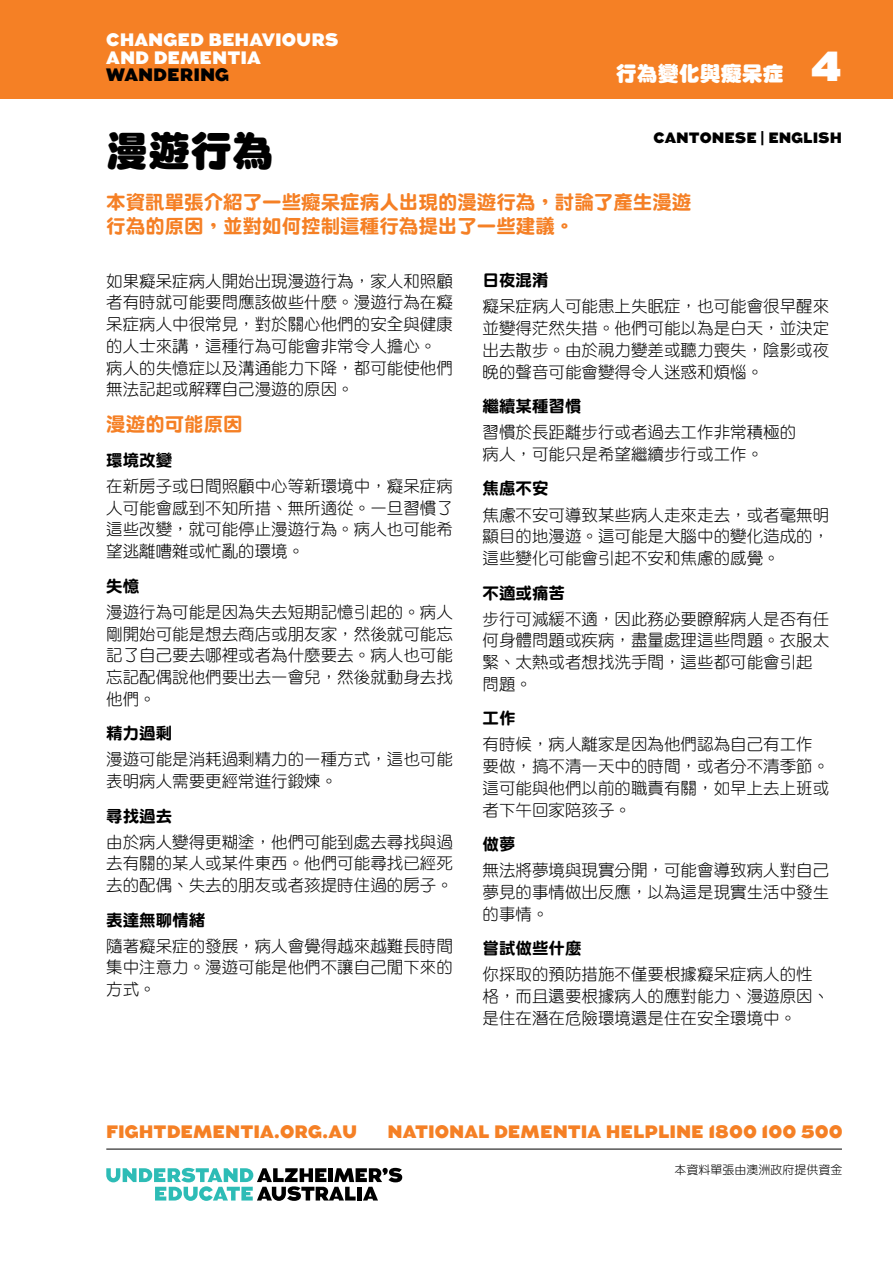
<style>
.page{position:relative;width:893px;height:1263px;background:#fff}
.page>*{position:absolute;margin:0;border:0;box-sizing:border-box;transform-origin:0 0}
.t1{font:42px "DF Yuan Std W12";color:#000}
.t2{font:900 42px "Augustus";color:#fff}
.t3{font:21px "DF Yuan Std W12";color:#fff}
.t4{font:19.5px/24px "DF Yuan Std W9";color:#f58025}
.t5{font:900 18px "Augustus";color:#f58025}
.t6{font:900 18px/17.2px "Augustus";color:#fff}
.t7{font:900 18px "Augustus";color:#000}
.t8{font:16.5px/21.8px "DF Yuan Std W3";color:#000;text-align:justify}
.t9{font:16.5px "DF Yuan Std W9";color:#000}
.t10{font:900 15px "Augustus";color:#000}
.t11{font:12px "DF Yuan Std W3";color:#000}
</style>
<div class="page">
<div style="left:0;top:0;width:893px;height:99px;background:#f58025"></div>
<hr style="left:106px;top:1149px;width:736px;height:1px;background:#000">
<svg style="left:106px;top:1168px;width:296px;height:33px"></svg>
<p class="t6" style="left:106px;top:32px;width:234px">CHANGED BEHAVIOURS<br>AND DEMENTIA</p>
<p class="t7" style="left:106px;top:64px;width:124px">WANDERING</p>
<p class="t3" style="left:616px;top:62px;width:170px">行為變化與癡呆症</p>
<h1 class="t2" style="left:811px;top:41px;width:33px">4</h1>
<p class="t10" style="left:654px;top:129px;width:190px">CANTONESE | ENGLISH</p>
<h1 class="t1" style="left:106px;top:128px;width:169px">漫遊行為</h1>
<p class="t4" style="left:106px;top:190px;width:586px">本資訊單張介紹了一些癡呆症病人出現的漫遊行為，討論了產生漫遊行為的原因，並對如何控制這種行為提出了一些建議。</p>
<p class="t8" style="left:106px;top:269px;width:348px;text-align:left">如果癡呆症病人開始出現漫遊行為，家人和照顧者有時就可能要問應該做些什麼。漫遊行為在癡呆症病人中很常見，對於關心他們的安全與健康的人士來講，這種行為可能會非常令人擔心。病人的失憶症以及溝通能力下降，都可能使他們無法記起或解釋自己漫遊的原因。</p>
<p class="t4" style="left:106px;top:412px;width:138px">漫遊的可能原因</p>
<p class="t9" style="left:106px;top:451px;width:67px">環境改變</p>
<p class="t8" style="left:106px;top:475px;width:348px">在新房子或日間照顧中心等新環境中，癡呆症病人可能會感到不知所措、無所適從。一旦習慣了這些改變，就可能停止漫遊行為。病人也可能希望逃離嘈雜或忙亂的環境。</p>
<p class="t9" style="left:106px;top:577px;width:34px">失憶</p>
<p class="t8" style="left:106px;top:601px;width:348px">漫遊行為可能是因為失去短期記憶引起的。病人剛開始可能是想去商店或朋友家，然後就可能忘記了自己要去哪裡或者為什麼要去。病人也可能忘記配偶說他們要出去一會兒，然後就動身去找他們。</p>
<p class="t9" style="left:106px;top:724px;width:67px">精力過剩</p>
<p class="t8" style="left:106px;top:748px;width:348px">漫遊可能是消耗過剩精力的一種方式，這也可能表明病人需要更經常進行鍛煉。</p>
<p class="t9" style="left:106px;top:807px;width:67px">尋找過去</p>
<p class="t8" style="left:106px;top:830px;width:348px">由於病人變得更糊塗，他們可能到處去尋找與過去有關的某人或某件東西。他們可能尋找已經死去的配偶、失去的朋友或者孩提時住過的房子。</p>
<p class="t9" style="left:106px;top:911px;width:100px">表達無聊情緒</p>
<p class="t8" style="left:106px;top:934px;width:348px">隨著癡呆症的發展，病人會覺得越來越難長時間集中注意力。漫遊可能是他們不讓自己閒下來的方式。</p>
<p class="t9" style="left:483px;top:272px;width:67px">日夜混淆</p>
<p class="t8" style="left:483px;top:295px;width:348px">癡呆症病人可能患上失眠症，也可能會很早醒來並變得茫然失措。他們可能以為是白天，並決定出去散步。由於視力變差或聽力喪失，陰影或夜晚的聲音可能會變得令人迷惑和煩惱。</p>
<p class="t9" style="left:483px;top:397px;width:100px">繼續某種習慣</p>
<p class="t8" style="left:483px;top:421px;width:315px">習慣於長距離步行或者過去工作非常積極的病人，可能只是希望繼續步行或工作。</p>
<p class="t9" style="left:483px;top:480px;width:67px">焦慮不安</p>
<p class="t8" style="left:483px;top:503px;width:348px">焦慮不安可導致某些病人走來走去，或者毫無明顯目的地漫遊。這可能是大腦中的變化造成的，這些變化可能會引起不安和焦慮的感覺。</p>
<p class="t9" style="left:483px;top:584px;width:84px">不適或痛苦</p>
<p class="t8" style="left:483px;top:607px;width:348px;text-align:left">步行可減緩不適，因此務必要瞭解病人是否有任何身體問題或疾病，盡量處理這些問題。衣服太緊、太熱或者想找洗手間，這些都可能會引起問題。</p>
<p class="t9" style="left:483px;top:709px;width:34px">工作</p>
<p class="t8" style="left:483px;top:733px;width:348px;text-align:left">有時候，病人離家是因為他們認為自己有工作要做，搞不清一天中的時間，或者分不清季節。這可能與他們以前的職責有關，如早上去上班或者下午回家陪孩子。</p>
<p class="t9" style="left:483px;top:835px;width:34px">做夢</p>
<p class="t8" style="left:483px;top:859px;width:348px">無法將夢境與現實分開，可能會導致病人對自己夢見的事情做出反應，以為這是現實生活中發生的事情。</p>
<p class="t9" style="left:483px;top:939px;width:100px">嘗試做些什麼</p>
<p class="t8" style="left:483px;top:963px;width:348px;text-align:left">你採取的預防措施不僅要根據癡呆症病人的性格，而且還要根據病人的應對能力、漫遊原因、是住在潛在危險環境還是住在安全環境中。</p>
<p class="t5" style="left:106px;top:1121px;width:252px">FIGHTDEMENTIA.ORG.AU</p>
<p class="t5" style="left:387px;top:1121px;width:457px">NATIONAL DEMENTIA HELPLINE 1800 100 500</p>
<p class="t11" style="left:674px;top:1164px;width:170px">本資料單張由澳洲政府提供資金</p>
</div>
